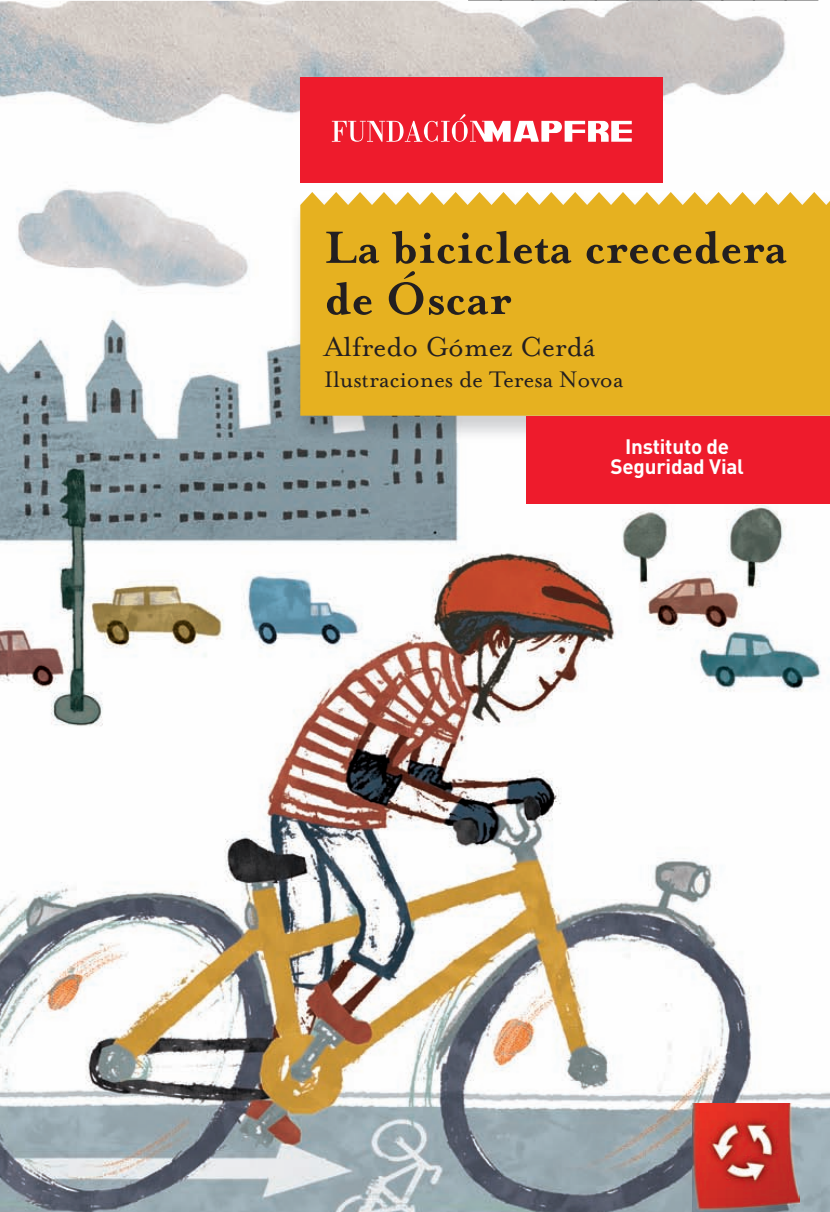
<style>
.page{position:relative;width:830px;height:1212px;background:#fff}
.page>*{position:absolute;margin:0;border:0;box-sizing:border-box;transform-origin:0 0}
.t1{font:700 51.98px/51.1px "Mrs Eaves";letter-spacing:-.005em;color:#231f20}
.t2{font:31.5px "Mrs Eaves Roman";letter-spacing:-.005em;color:#231f20}
.t3{font:25.88px "Mrs Eaves Roman";letter-spacing:-.005em;color:#231f20}
.t4{font:700 20.7px/20.7px "DIN";letter-spacing:-.01em;color:#fff;text-align:center}
</style>
<div class="page">
<img style="left:0;top:1px;width:829px;height:1211px">
<img style="left:289px;top:192px;width:237px;height:250px">
<svg style="left:300px;top:192px;width:529px;height:224px;background:#e8ba3b"></svg>
<div style="left:324px;top:227px;width:485px;height:185px;background:#e6b120"></div>
<img style="left:691px;top:1103px;width:108px;height:109px">
<div style="left:300px;top:77px;width:363px;height:106px;background:#ee1b2c"></div>
<svg style="left:331px;top:114px;width:300px;height:28px"></svg>
<div style="left:526px;top:416px;width:303px;height:87px;background:#ee1b2c"></div>
<svg style="left:468px;top:0;width:350px;height:1px"></svg>
<p class="t1" style="left:324px;top:222px;width:464px">La bicicleta crecedera de Óscar</p>
<p class="t2" style="left:324px;top:329px;width:272px">Alfredo Gómez Cerdá</p>
<p class="t3" style="left:324px;top:366px;width:300px">Ilustraciones de Teresa Novoa</p>
<p class="t4" style="left:610px;top:435px;width:135px">Instituto de<br>Seguridad Vial</p>
</div>
